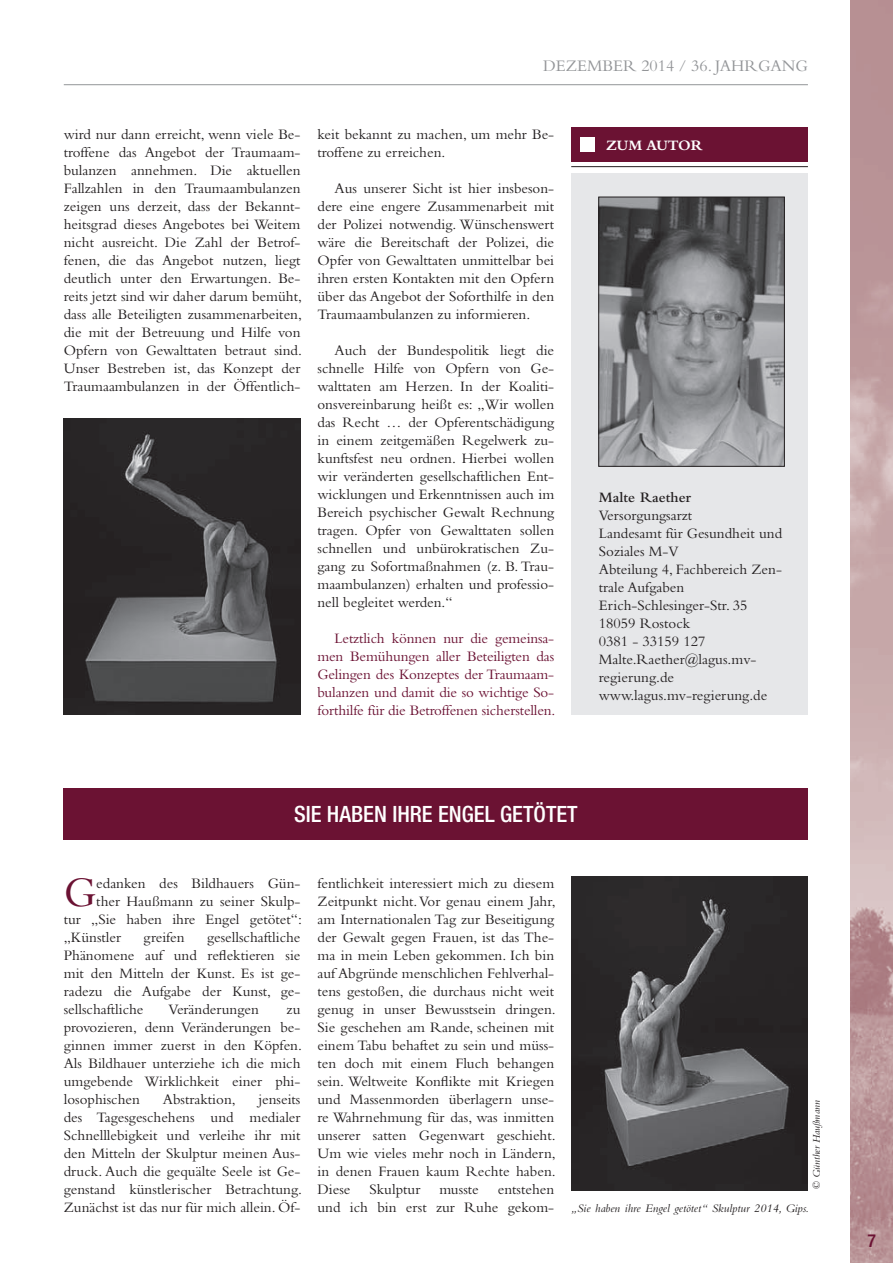
<style>
.page{position:relative;width:893px;height:1263px;background:#fff}
.page>*{position:absolute;margin:0;border:0;box-sizing:border-box;transform-origin:0 0}
.t1{font:43.95px "Bembo";color:#6b1233}
.t2{font:500 condensed 22.5px "Helvetica Neue";color:#fff}
.t3{font:500 condensed 18px "Helvetica Neue";color:#6b1233}
.t4{font:16.8px "Bembo";color:#939598}
.t5{font:15px/18px "Bembo";color:#231f20;text-align:justify}
.t6{font:15px/18px "Bembo";letter-spacing:-.01em;color:#6b1233;text-align:justify}
.t7{font:600 15px "Bembo";color:#231f20}
.t8{font:700 15px "Bembo";color:#fff}
.t9{font:italic 12px "Bembo";color:#231f20}
.t10{font:italic 10.5px "Bembo";color:#231f20}
</style>
<div class="page">
<img style="left:850px;top:0;width:43px;height:1218px">
<img style="left:850px;top:1218px;width:43px;height:45px">
<hr style="left:64px;top:84px;width:744px;height:1px;background:#939598">
<div style="left:571px;top:173px;width:237px;height:541px;background:#e6e7e9"></div>
<div style="left:572px;top:128px;width:236px;height:34px;background:#6b1233"></div>
<div style="left:580px;top:137px;width:14px;height:15px;background:#fff"></div>
<hr style="left:571px;top:166px;width:237px;height:1px;background:#231f20">
<img style="left:600px;top:199px;width:182px;height:265px">
<div style="left:598px;top:197px;width:186px;height:269px;border:1px solid #231f20"></div>
<img style="left:64px;top:419px;width:236px;height:295px">
<div style="left:64px;top:788px;width:744px;height:51px;background:#6b1233"></div>
<img style="left:571px;top:876px;width:237px;height:315px">
<p class="t4" style="left:543px;top:59px;width:266px">DEZEMBER 2014 / 36. JAHRGANG</p>
<p class="t5" style="left:64px;top:127px;width:240px">wird nur dann erreicht, wenn viele Be&shy;troffene das Angebot der Traumaam&shy;bulanzen annehmen. Die aktuellen Fallzahlen in den Traumaambulanzen zeigen uns derzeit, dass der Bekannt&shy;heitsgrad dieses Angebotes bei Weitem nicht ausreicht. Die Zahl der Betrof&shy;fenen, die das Angebot nutzen, liegt deutlich unter den Erwartungen. Be&shy;reits jetzt sind wir daher darum bemüht, dass alle Beteiligten zusammenarbeiten, die mit der Betreuung und Hilfe von Opfern von Gewalttaten betraut sind.<br>Unser Bestreben ist, das Konzept der Traumaambulanzen in der Öffentlich-</p>
<p class="t5" style="left:317px;top:127px;width:238px">keit bekannt zu machen, um mehr Be&shy;troffene zu erreichen.</p>
<p class="t5" style="left:317px;top:181px;width:238px;text-indent:17px">Aus unserer Sicht ist hier insbeson&shy;dere eine engere Zusammenarbeit mit der Polizei notwendig. Wünschenswert wäre die Bereitschaft der Polizei, die Opfer von Gewalttaten unmittelbar bei ihren ersten Kontakten mit den Opfern über das Angebot der Soforthilfe in den Traumaambulanzen zu informieren.</p>
<p class="t5" style="left:317px;top:343px;width:238px;text-indent:17px">Auch der Bundespolitik liegt die schnelle Hilfe von Opfern von Ge&shy;walttaten am Herzen. In der Koaliti&shy;onsvereinbarung heißt es: „Wir wollen das Recht … der Opferentschädigung in einem zeitgemäßen Regelwerk zu&shy;kunftsfest neu ordnen. Hierbei wollen wir veränderten gesellschaftlichen Ent&shy;wicklungen und Erkenntnissen auch im Bereich psychischer Gewalt Rechnung tragen. Opfer von Gewalttaten sollen schnellen und unbürokratischen Zu&shy;gang zu Sofortmaßnahmen (z. B. Trau&shy;maambulanzen) erhalten und professio&shy;nell begleitet werden.“</p>
<p class="t6" style="left:317px;top:631px;width:239px;text-indent:17px">Letztlich können nur die gemeinsa&shy;men Bemühungen aller Beteiligten das Gelingen des Konzeptes der Traumaam&shy;bulanzen und damit die so wichtige So&shy;forthilfe für die Betroffenen sicherstellen.</p>
<p class="t8" style="left:606px;top:140px;width:98px">ZUM AUTOR</p>
<p class="t7" style="left:599px;top:491px;width:94px">Malte Raether</p>
<p class="t5" style="left:599px;top:507px;width:185px;text-align:left">Versorgungsarzt<br>Landesamt für Gesundheit und<br>Soziales M-V<br>Abteilung 4, Fachbereich Zen&shy;trale Aufgaben<br>Erich-Schlesinger-Str. 35<br>18059 Rostock<br>0381 - 33159 127<br>Malte.Raether@lagus.mv&shy;regierung.de www.lagus.mv-regierung.de</p>
<h2 class="t2" style="left:294px;top:805px;width:285px">SIE HABEN IHRE ENGEL GETÖTET</h2>
<h1 class="t1" style="left:64px;top:876px;width:34px">G</h1>
<p class="t5" style="left:96px;top:875px;width:206px">edanken des Bildhauers Gün-</p>
<p class="t5" style="left:96px;top:893px;width:206px">ther Haußmann zu seiner Skulp-</p>
<p class="t5" style="left:64px;top:911px;width:240px">tur „Sie haben ihre Engel getötet“:</p>
<p class="t5" style="left:64px;top:929px;width:59px">„Künstler</p>
<p class="t5" style="left:144px;top:929px;width:43px">greifen</p>
<p class="t5" style="left:64px;top:929px;width:238px;text-indent:143px">gesellschaftliche Phänomene auf und reflektieren sie mit den Mitteln der Kunst. Es ist ge&shy;radezu die Aufgabe der Kunst, ge&shy;sellschaftliche</p>
<p class="t5" style="left:169px;top:1001px;width:92px">Veränderungen</p>
<p class="t5" style="left:64px;top:1001px;width:240px;text-indent:223px">zu provozieren, denn Veränderungen be&shy;ginnen immer zuerst in den Köpfen.<br>Als Bildhauer unterziehe ich die mich umgebende Wirklichkeit einer phi&shy;losophischen</p>
<p class="t5" style="left:163px;top:1091px;width:74px">Abstraktion,</p>
<p class="t5" style="left:64px;top:1091px;width:240px;text-indent:195px">jenseits des Tagesgeschehens und medialer Schnelllebigkeit und verleihe ihr mit den Mitteln der Skulptur meinen Aus&shy;druck. Auch die gequälte Seele ist Ge&shy;genstand künstlerischer Betrachtung.<br>Zunächst ist das nur für mich allein. Öf-</p>
<p class="t5" style="left:317px;top:875px;width:240px">fentlichkeit interessiert mich zu diesem Zeitpunkt nicht. Vor genau einem Jahr, am Internationalen Tag zur Beseitigung der Gewalt gegen Frauen, ist das The&shy;ma in mein Leben gekommen. Ich bin auf Abgründe menschlichen Fehlverhal&shy;tens gestoßen, die durchaus nicht weit genug in unser Bewusstsein dringen.<br>Sie geschehen am Rande, scheinen mit einem Tabu behaftet zu sein und müss&shy;ten doch mit einem Fluch behangen sein. Weltweite Konflikte mit Kriegen und Massenmorden überlagern unse&shy;re Wahrnehmung für das, was inmitten unserer satten Gegenwart geschieht.<br>Um wie vieles mehr noch in Ländern, in denen Frauen kaum Rechte haben.<br>Diese</p>
<p class="t5" style="left:317px;top:1181px;width:238px;text-align:right">entstehen<br>und ich bin erst zur Ruhe gekom-</p>
<p class="t5" style="left:369px;top:1181px;width:52px">Skulptur</p>
<p class="t5" style="left:439px;top:1181px;width:41px">musste</p>
<p class="t10" style="left:813px;top:1189px;width:90px;rotate:-90deg">© Günther Haußmann</p>
<p class="t9" style="left:571px;top:1204px;width:239px">„Sie haben ihre Engel getötet“ Skulptur 2014, Gips.</p>
<p class="t3" style="left:867px;top:1234px;width:10px">7</p>
</div>
